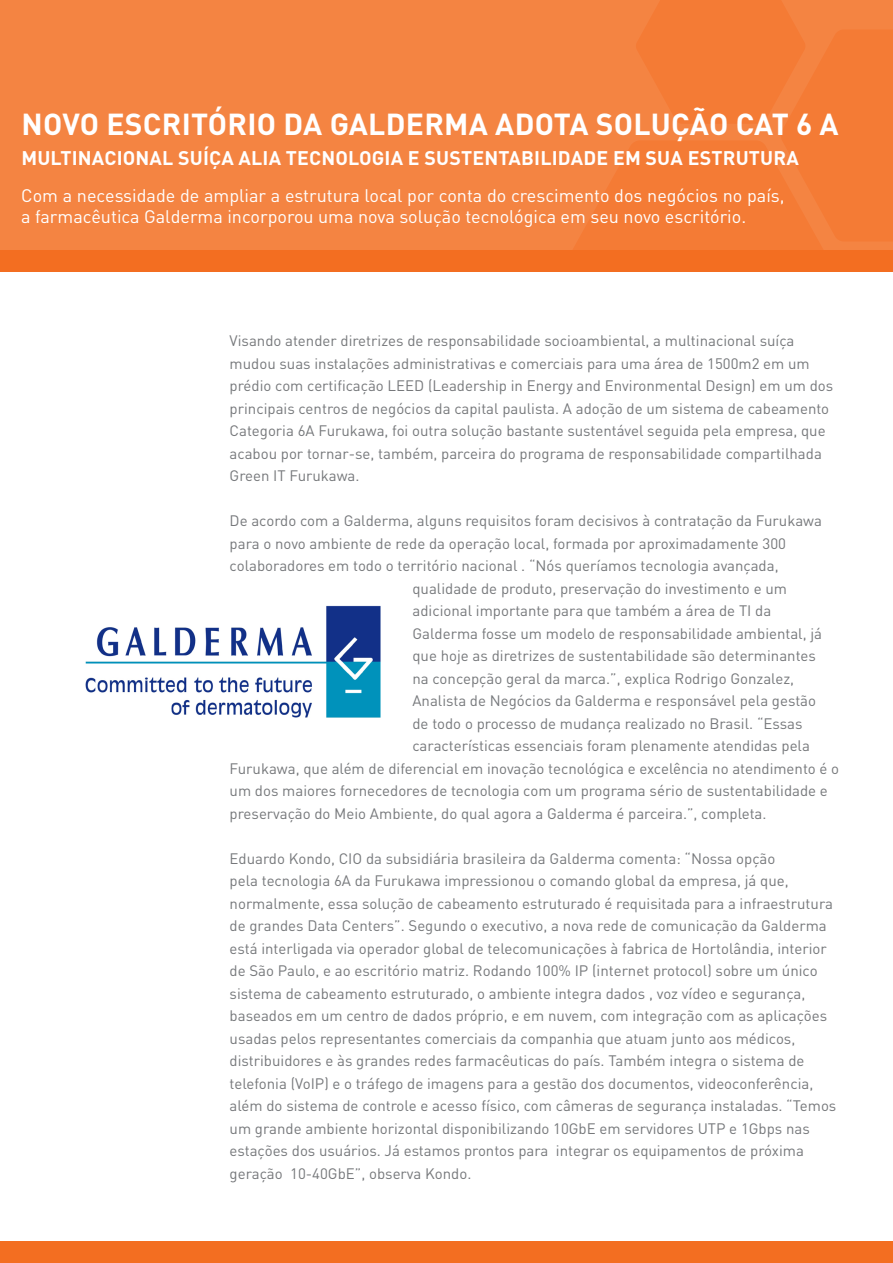
<style>
.page{position:relative;width:893px;height:1263px;background:#fff}
.page>*{position:absolute;margin:0;border:0;box-sizing:border-box;transform-origin:0 0}
.t1{font:700 30px "DIN Pro";letter-spacing:.01em;color:#fff}
.t2{font:700 19.5px "DIN Pro";letter-spacing:.01em;color:#fff}
.t3{font:18px/21px "DIN Pro";color:#fff}
.t4{font:15px/22.5px "DIN Pro";color:#76787b}
</style>
<div class="page">
<div style="left:0;top:1242px;width:893px;height:21px;background:#f36e21"></div>
<div style="left:0;top:0;width:893px;height:253px;background:linear-gradient(to right,#f48645,#f47d38)"></div>
<div style="left:0;top:251px;width:893px;height:21px;background:#f36e21"></div>
<img style="left:85px;top:605px;width:296px;height:113px">
<p class="t1" style="left:21px;top:104px;width:819px">NOVO ESCRITÓRIO DA GALDERMA ADOTA SOLUÇÃO CAT 6 A</p>
<p class="t2" style="left:21px;top:145px;width:779px">MULTINACIONAL SUÍÇA ALIA TECNOLOGIA E SUSTENTABILIDADE EM SUA ESTRUTURA</p>
<p class="t3" style="left:21px;top:184px;width:765px">Com a necessidade de ampliar a estrutura local por conta do crescimento dos negócios no país, a farmacêutica Galderma incorporou uma nova solução tecnológica em seu novo escritório.</p>
<p class="t4" style="left:230px;top:329px;width:605px">Visando atender diretrizes de responsabilidade socioambiental, a multinacional suíça mudou suas instalações administrativas e comerciais para uma área de 1500m2 em um prédio com certificação LEED (Leadership in Energy and Environmental Design) em um dos principais centros de negócios da capital paulista. A adoção de um sistema de cabeamento Categoria 6A Furukawa, foi outra solução bastante sustentável seguida pela empresa, que acabou por tornar-se, também, parceira do programa de responsabilidade compartilhada Green IT Furukawa.</p>
<p class="t4" style="left:230px;top:509px;width:594px">De acordo com a Galderma, alguns requisitos foram decisivos à contratação da Furukawa</p>
<p class="t4" style="left:230px;top:531px;width:558px">para o novo ambiente de rede da operação local, formada por aproximadamente 300</p>
<p class="t4" style="left:230px;top:554px;width:550px">colaboradores em todo o território nacional . “Nós queríamos tecnologia avançada,</p>
<p class="t4" style="left:412px;top:576px;width:376px">qualidade de produto, preservação do investimento e um</p>
<p class="t4" style="left:412px;top:599px;width:360px">adicional importante para que também a área de TI da</p>
<p class="t4" style="left:412px;top:621px;width:411px">Galderma fosse um modelo de responsabilidade ambiental, já</p>
<p class="t4" style="left:412px;top:644px;width:405px">que hoje as diretrizes de sustentabilidade são determinantes</p>
<p class="t4" style="left:412px;top:666px;width:383px">na concepção geral da marca.”, explica Rodrigo Gonzalez,</p>
<p class="t4" style="left:412px;top:689px;width:405px">Analista de Negócios da Galderma e responsável pela gestão</p>
<p class="t4" style="left:412px;top:711px;width:391px">de todo o processo de mudança realizado no Brasil. “Essas</p>
<p class="t4" style="left:412px;top:734px;width:399px">características essenciais foram plenamente atendidas pela</p>
<p class="t4" style="left:230px;top:756px;width:611px">Furukawa, que além de diferencial em inovação tecnológica e excelência no atendimento é o</p>
<p class="t4" style="left:230px;top:779px;width:600px">um dos maiores fornecedores de tecnologia com um programa sério de sustentabilidade e</p>
<p class="t4" style="left:230px;top:801px;width:538px">preservação do Meio Ambiente, do qual agora a Galderma é parceira.”, completa.</p>
<p class="t4" style="left:230px;top:846px;width:608px">Eduardo Kondo, CIO da subsidiária brasileira da Galderma comenta: “Nossa opção<br>pela tecnologia 6A da Furukawa impressionou o comando global da empresa, já que, normalmente, essa solução de cabeamento estruturado é requisitada para a infraestrutura de grandes Data Centers”. Segundo o executivo, a nova rede de comunicação da Galderma está interligada via operador global de telecomunicações à fabrica de Hortolândia, interior de São Paulo, e ao escritório matriz. Rodando 100% IP (internet protocol) sobre um único sistema de cabeamento estruturado, o ambiente integra dados , voz vídeo e segurança, baseados em um centro de dados próprio, e em nuvem, com integração com as aplicações usadas pelos representantes comerciais da companhia que atuam junto aos médicos, distribuidores e às grandes redes farmacêuticas do país. Também integra o sistema de telefonia (VoIP) e o tráfego de imagens para a gestão dos documentos, videoconferência, além do sistema de controle e acesso físico, com câmeras de segurança instaladas. “Temos um grande ambiente horizontal disponibilizando 10GbE em servidores UTP e 1Gbps nas estações dos usuários. Já estamos prontos para integrar os equipamentos de próxima geração 10-40GbE”, observa Kondo.</p>
</div>
